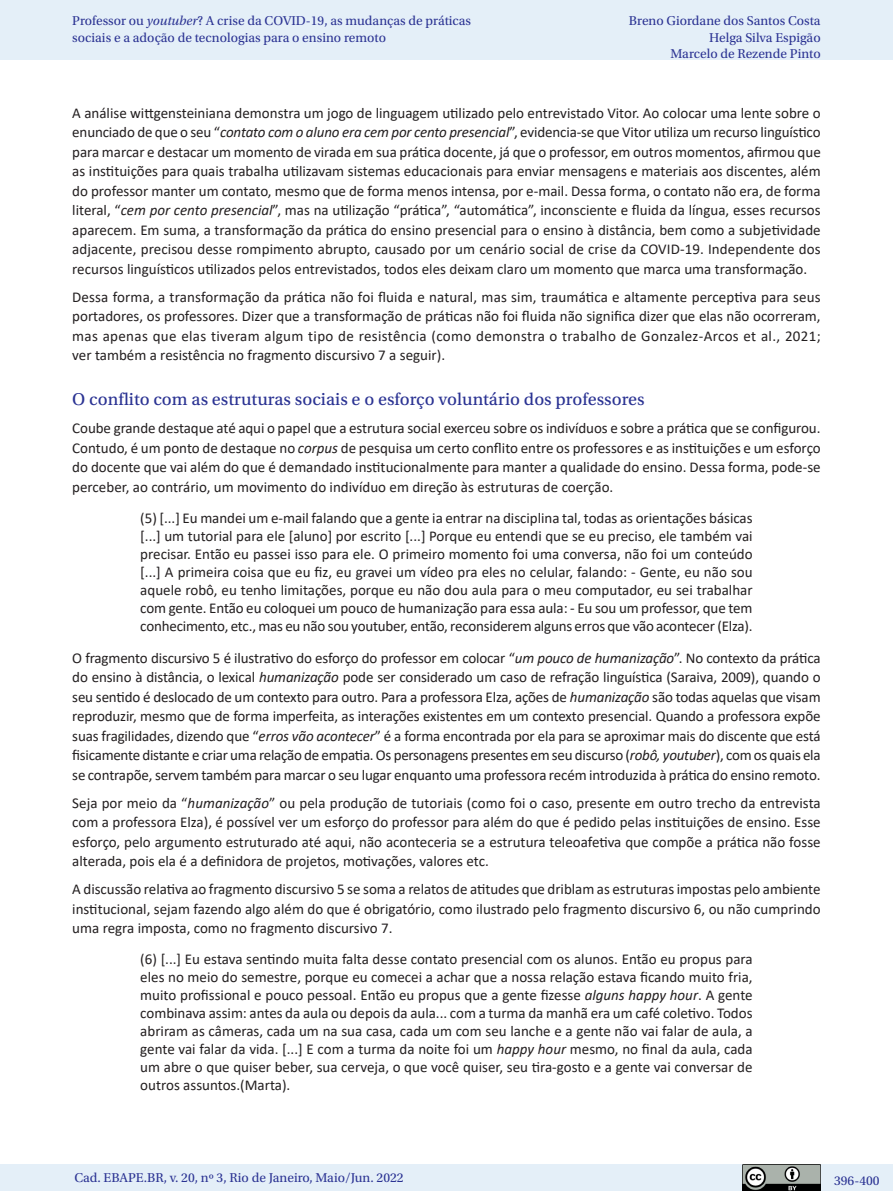
<style>
.page{position:relative;width:893px;height:1191px;background:#fff}
.page>*{position:absolute;margin:0;border:0;box-sizing:border-box;transform-origin:0 0}
._07_2_sub2{font:18px "Utopia Std Capt";color:#2b3393}
._06_0_texto{font:15px/19.5px "Calibri";color:#231f20;text-align:justify}
._06_2_citação{font:15px/18px "Calibri";letter-spacing:-.015em;color:#231f20;text-align:justify}
.t1{font:13.5px/16.5px "Utopia Std";color:#2b3393}
.s1{font-style:italic}
</style>
<div class="page">
<div style="left:0;top:0;width:893px;height:60px;background:#e4eff8"></div>
<div style="left:0;top:1164px;width:893px;height:27px;background:#e4eff8"></div>
<img style="left:743px;top:1164px;width:78px;height:27px">
<p class="t1" style="left:72px;top:13px;width:400px">Professor ou <span class="s1">youtuber</span>? A crise da COVID-19, as mudanças de práticas sociais e a adoção de tecnologias para o ensino remoto</p>
<p class="t1" style="left:629px;top:13px;width:193px;text-align:right">Breno Giordane dos Santos Costa<br>Helga Silva Espigão<br>Marcelo de Rezende Pinto</p>
<p class="_06_0_texto" style="left:72px;top:102px;width:750px">A análise wittgensteiniana demonstra um jogo de linguagem utilizado pelo entrevistado Vitor. Ao colocar uma lente sobre o enunciado de que o seu “<span class="s1">contato com o aluno era cem por cento presencial</span>”, evidencia-se que Vitor utiliza um recurso linguístico para marcar e destacar um momento de virada em sua prática docente, já que o professor, em outros momentos, afirmou que as instituições para quais trabalha utilizavam sistemas educacionais para enviar mensagens e materiais aos discentes, além do professor manter um contato, mesmo que de forma menos intensa, por e-mail. Dessa forma, o contato não era, de forma literal, “<span class="s1">cem por cento presencial</span>”, mas na utilização “prática”, “automática”, inconsciente e fluida da língua, esses recursos aparecem. Em suma, a transformação da prática do ensino presencial para o ensino à distância, bem como a subjetividade adjacente, precisou desse rompimento abrupto, causado por um cenário social de crise da COVID-19. Independente dos recursos linguísticos utilizados pelos entrevistados, todos eles deixam claro um momento que marca uma transformação.</p>
<p class="_06_0_texto" style="left:72px;top:286px;width:750px">Dessa forma, a transformação da prática não foi fluida e natural, mas sim, traumática e altamente perceptiva para seus portadores, os professores. Dizer que a transformação de práticas não foi fluida não significa dizer que elas não ocorreram, mas apenas que elas tiveram algum tipo de resistência (como demonstra o trabalho de Gonzalez-Arcos et al., 2021; ver também a resistência no fragmento discursivo 7 a seguir).</p>
<p class="_07_2_sub2" style="left:72px;top:389px;width:574px">O conflito com as estruturas sociais e o esforço voluntário dos professores</p>
<p class="_06_0_texto" style="left:72px;top:418px;width:750px">Coube grande destaque até aqui o papel que a estrutura social exerceu sobre os indivíduos e sobre a prática que se configurou.<br>Contudo, é um ponto de destaque no <span class="s1">corpus</span> de pesquisa um certo conflito entre os professores e as instituições e um esforço do docente que vai além do que é demandado institucionalmente para manter a qualidade do ensino. Dessa forma, pode-se perceber, ao contrário, um movimento do indivíduo em direção às estruturas de coerção.</p>
<p class="_06_2_citação" style="left:140px;top:508px;width:614px">(5) [...] Eu mandei um e-mail falando que a gente ia entrar na disciplina tal, todas as orientações básicas [...] um tutorial para ele [aluno] por escrito [...] Porque eu entendi que se eu preciso, ele também vai precisar. Então eu passei isso para ele. O primeiro momento foi uma conversa, não foi um conteúdo [...] A primeira coisa que eu fiz, eu gravei um vídeo pra eles no celular, falando: - Gente, eu não sou aquele robô, eu tenho limitações, porque eu não dou aula para o meu computador, eu sei trabalhar com gente. Então eu coloquei um pouco de humanização para essa aula: - Eu sou um professor, que tem conhecimento, etc., mas eu não sou youtuber, então, reconsiderem alguns erros que vão acontecer (Elza).</p>
<p class="_06_0_texto" style="left:72px;top:647px;width:750px">O fragmento discursivo 5 é ilustrativo do esforço do professor em colocar “<span class="s1">um pouco de humanização</span>”. No contexto da prática do ensino à distância, o lexical <span class="s1">humanização</span> pode ser considerado um caso de refração linguística (Saraiva, 2009), quando o seu sentido é deslocado de um contexto para outro. Para a professora Elza, ações de <span class="s1">humanização</span> são todas aquelas que visam reproduzir, mesmo que de forma imperfeita, as interações existentes em um contexto presencial. Quando a professora expõe suas fragilidades, dizendo que “<span class="s1">erros vão acontecer</span>” é a forma encontrada por ela para se aproximar mais do discente que está fisicamente distante e criar uma relação de empatia. Os personagens presentes em seu discurso (<span class="s1">robô, youtuber</span>), com os quais ela se contrapõe, servem também para marcar o seu lugar enquanto uma professora recém introduzida à prática do ensino remoto.</p>
<p class="_06_0_texto" style="left:72px;top:792px;width:750px">Seja por meio da “<span class="s1">humanização</span>” ou pela produção de tutoriais (como foi o caso, presente em outro trecho da entrevista com a professora Elza), é possível ver um esforço do professor para além do que é pedido pelas instituições de ensino. Esse esforço, pelo argumento estruturado até aqui, não aconteceria se a estrutura teleoafetiva que compõe a prática não fosse alterada, pois ela é a definidora de projetos, motivações, valores etc.</p>
<p class="_06_0_texto" style="left:72px;top:879px;width:750px">A discussão relativa ao fragmento discursivo 5 se soma a relatos de atitudes que driblam as estruturas impostas pelo ambiente institucional, sejam fazendo algo além do que é obrigatório, como ilustrado pelo fragmento discursivo 6, ou não cumprindo uma regra imposta, como no fragmento discursivo 7.</p>
<p class="_06_2_citação" style="left:140px;top:949px;width:614px">(6) [...] Eu estava sentindo muita falta desse contato presencial com os alunos. Então eu propus para eles no meio do semestre, porque eu comecei a achar que a nossa relação estava ficando muito fria, muito profissional e pouco pessoal. Então eu propus que a gente fizesse <span class="s1">alguns happy hour</span>. A gente combinava assim: antes da aula ou depois da aula... com a turma da manhã era um café coletivo. Todos abriram as câmeras, cada um na sua casa, cada um com seu lanche e a gente não vai falar de aula, a gente vai falar da vida. [...] E com a turma da noite foi um <span class="s1">happy hour</span> mesmo, no final da aula, cada um abre o que quiser beber, sua cerveja, o que você quiser, seu tira-gosto e a gente vai conversar de outros assuntos.(Marta).</p>
<p class="t1" style="left:74px;top:1169px;width:331px">Cad. EBAPE.BR, v. 20, nº 3, Rio de Janeiro, Maio/Jun. 2022</p>
<p class="t1" style="left:834px;top:1172px;width:47px">396-400</p>
</div>
